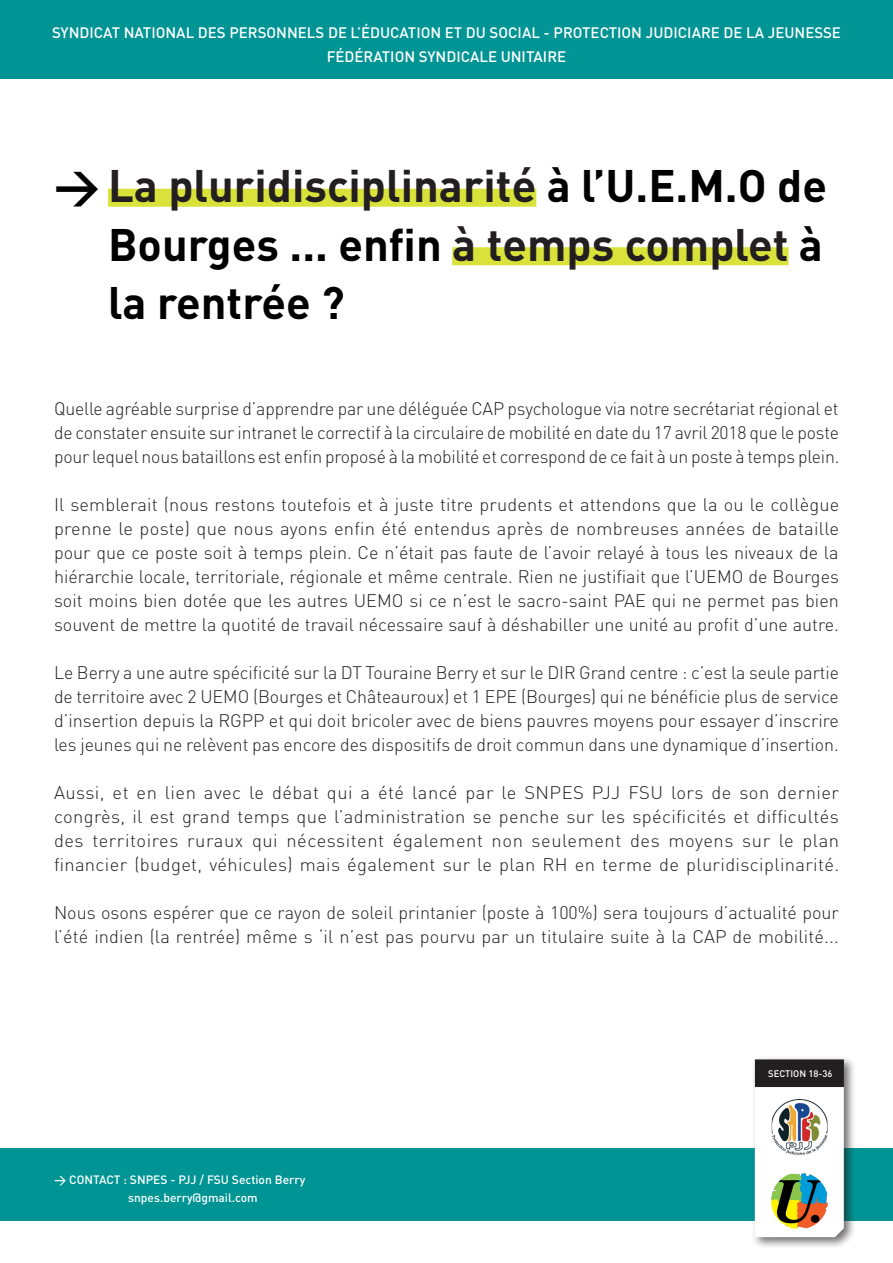
<style>
.page{position:relative;width:893px;height:1263px;background:#fff}
.page>*{position:absolute;margin:0;border:0;box-sizing:border-box;transform-origin:0 0}
.t1{font:700 45px/58.5px "DIN";color:#000;text-align:justify}
.t2{font:300 18px/24px "DIN";color:#231f20;text-align:justify}
.t3{font:500 15px "DIN";color:#fff}
.t4{font:500 12px "DIN";color:#fff}
.t5{font:500 9.45px "DIN";color:#fff}
.s1{color:#231f20}
</style>
<div class="page">
<div style="left:0;top:1148px;width:893px;height:73px;background:#009494"></div>
<div style="left:0;top:0;width:893px;height:79px;background:#009494"></div>
<div style="left:751px;top:1055px;width:105px;height:194px;background:#231f20;opacity:.65"></div>
<svg style="left:755px;top:1087px;width:89px;height:150px"></svg>
<img style="left:772px;top:1099px;width:55px;height:56px">
<img style="left:771px;top:1172px;width:57px;height:57px;border-radius:28px">
<div style="left:756px;top:1060px;width:87px;height:26px;background:#231f20"></div>
<div style="left:755px;top:1059px;width:89px;height:28px;border:2px solid #231f20"></div>
<div style="left:108px;top:189px;width:428px;height:18px;background:#d9e13b"></div>
<div style="left:452px;top:247px;width:336px;height:18px;background:#d9e13b"></div>
<p class="t3" style="left:52px;top:23px;width:790px">SYNDICAT NATIONAL DES PERSONNELS DE L’ÉDUCATION ET DU SOCIAL - PROTECTION JUDICIARE DE LA JEUNESSE</p>
<p class="t3" style="left:327px;top:47px;width:241px">FÉDÉRATION SYNDICALE UNITAIRE</p>
<p class="t1" style="left:108px;top:155px;width:720px;text-indent:-54px">&gt; <span class="s1">La pluridisciplinarité</span> à l’U.E.M.O de Bourges ... enfin <span class="s1">à temps complet</span> à la rentrée ?</p>
<p class="t2" style="left:54px;top:397px;width:787px">Quelle agréable surprise d’apprendre par une déléguée CAP psychologue via notre secrétariat régional et de constater ensuite sur intranet le correctif à la circulaire de mobilité en date du 17 avril 2018 que le poste pour lequel nous bataillons est enfin proposé à la mobilité et correspond de ce fait à un poste à temps plein.</p>
<p class="t2" style="left:54px;top:493px;width:787px">Il semblerait (nous restons toutefois et à juste titre prudents et attendons que la ou le collègue prenne le poste) que nous ayons enfin été entendus après de nombreuses années de bataille pour que ce poste soit à temps plein. Ce n’était pas faute de l’avoir relayé à tous les niveaux de la hiérarchie locale, territoriale, régionale et même centrale. Rien ne justifiait que l’UEMO de Bourges soit moins bien dotée que les autres UEMO si ce n’est le sacro-saint PAE qui ne permet pas bien souvent de mettre la quotité de travail nécessaire sauf à déshabiller une unité au profit d’une autre.</p>
<p class="t2" style="left:54px;top:661px;width:786px">Le Berry a une autre spécificité sur la DT Touraine Berry et sur le DIR Grand centre : c’est la seule partie de territoire avec 2 UEMO (Bourges et Châteauroux) et 1 EPE (Bourges) qui ne bénéficie plus de service d’insertion depuis la RGPP et qui doit bricoler avec de biens pauvres moyens pour essayer d’inscrire les jeunes qui ne relèvent pas encore des dispositifs de droit commun dans une dynamique d’insertion.</p>
<p class="t2" style="left:54px;top:781px;width:787px">Aussi, et en lien avec le débat qui a été lancé par le SNPES PJJ FSU lors de son dernier congrès, il est grand temps que l’administration se penche sur les spécificités et difficultés des territoires ruraux qui nécessitent également non seulement des moyens sur le plan financier (budget, véhicules) mais également sur le plan RH en terme de pluridisciplinarité.</p>
<p class="t2" style="left:54px;top:901px;width:786px">Nous osons espérer que ce rayon de soleil printanier (poste à 100%) sera toujours d’actualité pour l’été indien (la rentrée) même s ‘il n’est pas pourvu par un titulaire suite à la CAP de mobilité...</p>
<p class="t4" style="left:54px;top:1172px;width:253px">&gt; CONTACT : SNPES - PJJ / FSU Section Berry</p>
<p class="t4" style="left:128px;top:1190px;width:131px">snpes.berry@gmail.com</p>
<p class="t5" style="left:768px;top:1067px;width:66px">SECTION 18-36</p>
</div>
